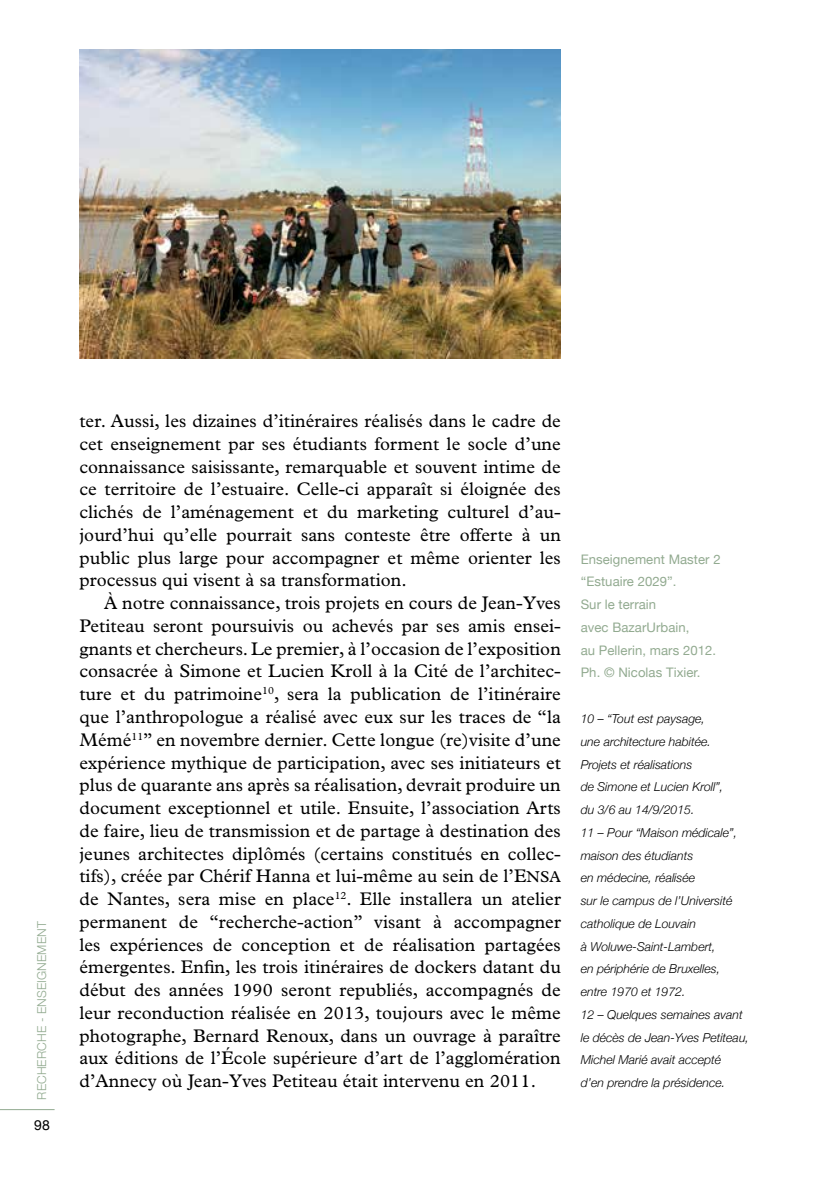
<style>
.page{position:relative;width:819px;height:1191px;background:#fff}
.page>*{position:absolute;margin:0;border:0;box-sizing:border-box;transform-origin:0 0}
.t1{font:18.38px/22.8px "Plantin";letter-spacing:.005em;color:#000;text-align:justify}
.t2{font:14px "Helvetica Neue";color:#000}
.t3{font:13.12px/22.8px "Helvetica Neue";letter-spacing:.005em;color:#92aa90}
.t4{font:italic 300 12.25px/22.8px "Helvetica Neue";color:#000}
.t5{font:300 12.25px "Helvetica Neue";letter-spacing:.01em;color:#92aa90}
.s1{font-family:"Plantin SC860"}
.s2{font-family:"Plantin SC860";font-size:15.75px}
</style>
<div class="page">
<hr style="left:0;top:1109px;width:55px;height:1px;background:#92aa90">
<img style="left:79px;top:50px;width:482px;height:309px">
<p class="t5" style="left:34px;top:1099px;width:180px;rotate:-90deg">RECHERCHE - ENSEIGNEMENT</p>
<p class="t2" style="left:34px;top:1116px;width:17px">98</p>
<p class="t1" style="left:79px;top:409px;width:483px">ter. Aussi, les dizaines d’itinéraires réalisés dans le cadre de cet enseignement par ses étudiants forment le socle d’une connaissance saisissante, remarquable et souvent intime de ce territoire de l’estuaire. Celle-ci apparaît si éloignée des clichés de l’aménagement et du marketing culturel d’au&shy;jourd’hui qu’elle pourrait sans conteste être offerte à un public plus large pour accompagner et même orienter les processus qui visent à sa transformation.</p>
<p class="t1" style="left:79px;top:591px;width:483px;text-indent:25px">À notre connaissance, trois projets en cours de Jean-Yves Petiteau seront poursuivis ou achevés par ses amis ensei&shy;gnants et chercheurs. Le premier, à l’occasion de l’exposition consacrée à Simone et Lucien Kroll à la Cité de l’architec&shy;ture et du patrimoine<sup>10</sup>, sera la publication de l’itinéraire que l’anthropologue a réalisé avec eux sur les traces de “la Mémé<sup>11</sup>” en novembre dernier. Cette longue (re)visite d’une expérience mythique de participation, avec ses initiateurs et plus de quarante ans après sa réalisation, devrait produire un document exceptionnel et utile. Ensuite, l’association Arts de faire, lieu de transmission et de partage à destination des jeunes architectes diplômés (certains constitués en collec&shy;tifs), créée par Chérif Hanna et lui-même au sein de l’<span class="s1">E</span><span class="s2">NSA </span>de Nantes, sera mise en place<sup>12</sup>. Elle installera un atelier permanent de “recherche-action” visant à accompagner les expériences de conception et de réalisation partagées émergentes. Enfin, les trois itinéraires de dockers datant du début des années 1990 seront republiés, accompagnés de leur reconduction réalisée en 2013, toujours avec le même photographe, Bernard Renoux, dans un ouvrage à paraître aux éditions de l’École supérieure d’art de l’agglomération d’Annecy où Jean-Yves Petiteau était intervenu en 2011.</p>
<p class="t3" style="left:580px;top:547px;width:141px">Enseignement Master 2 “Estuaire 2029”.<br>Sur le terrain<br>avec BazarUrbain,<br>au Pellerin, mars 2012.<br>Ph. © Nicolas Tixier.</p>
<p class="t4" style="left:580px;top:707px;width:170px">10 – “Tout est paysage,<br>une architecture habitée.<br>Projets et réalisations<br>de Simone et Lucien Kroll”,<br>du 3/6 au 14/9/2015.<br>11 – Pour “Maison médicale”, maison des étudiants<br>en médecine, réalisée<br>sur le campus de l’Université catholique de Louvain<br>à Woluwe-Saint-Lambert,<br>en périphérie de Bruxelles, entre 1970 et 1972.<br>12 – Quelques semaines avant le décès de Jean-Yves Petiteau,<br>Michel Marié avait accepté<br>d’en prendre la présidence.</p>
</div>
